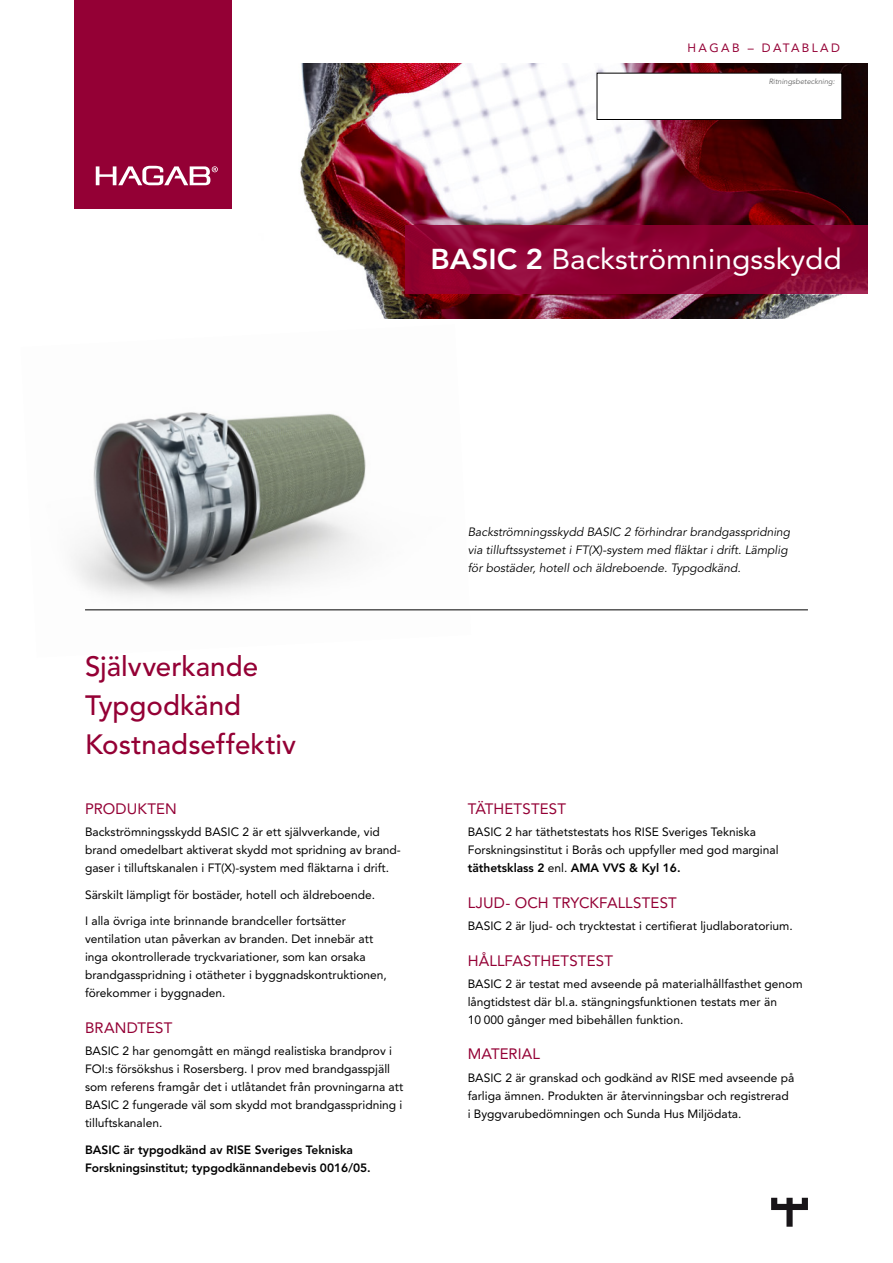
<style>
.page{position:relative;width:893px;height:1263px;background:#fff}
.page>*{position:absolute;margin:0;border:0;box-sizing:border-box;transform-origin:0 0}
.t1{font:28.5px "Avenir LT Std";color:#fff;scale:1.05 1}
.t2{font:500 27.75px/38.7px "Avenir LT Std";color:#940035}
.t3{font:15px "Avenir LT Std";letter-spacing:.01em;color:#940035}
.t4{font:12px/18px "Avenir LT Std";color:#000}
.t5{font:italic 12px/18px "Avenir LT Std";color:#000}
.t6{font:800 12px/18px "Avenir LT Std";color:#000}
.t7{font:12px "Avenir LT Std";letter-spacing:.2em;color:#940035}
.t8{font:italic 7.5px "Avenir LT Std";color:#636363}
.s1{font-weight:800}
</style>
<div class="page">
<img style="left:74px;top:412px;width:397px;height:199px">
<img style="left:300px;top:64px;width:567px;height:255px">
<div style="left:74px;top:0;width:158px;height:209px;background:#940035"></div>
<svg style="left:96px;top:166px;width:122px;height:19px"></svg>
<svg style="left:405px;top:225px;width:462px;height:68px;background:#8d0332"></svg>
<hr style="left:85px;top:609px;width:723px;height:1px;background:#000">
<svg style="left:771px;top:1198px;width:37px;height:29px"></svg>
<div style="left:597px;top:73px;width:245px;height:46px;background:#fff"></div>
<div style="left:597px;top:73px;width:245px;height:47px;border:1px solid #000"></div>
<p class="t7" style="left:687px;top:40px;width:154px">HAGAB – DATABLAD</p>
<p class="t8" style="left:769px;top:77px;width:68px">Ritningsbeteckning:</p>
<h1 class="t1" style="left:430px;top:243px;width:393px"><span class="s1">BASIC 2</span> Backströmningsskydd</h1>
<h2 class="t2" style="left:85px;top:648px;width:213px">Självverkande<br>Typgodkänd<br>Kostnadseffektiv</h2>
<p class="t3" style="left:85px;top:800px;width:93px">PRODUKTEN</p>
<p class="t4" style="left:85px;top:823px;width:317px">Backströmningsskydd BASIC 2 är ett självverkande, vid brand omedelbart aktiverat skydd mot spridning av brand&shy;gaser i tilluftskanalen i FT(X)-system med fläktarna i drift.</p>
<p class="t4" style="left:85px;top:886px;width:292px">Särskilt lämpligt för bostäder, hotell och äldreboende.</p>
<p class="t4" style="left:85px;top:912px;width:303px">I alla övriga inte brinnande brandceller fortsätter ventilation utan påverkan av branden. Det innebär att inga okontrollerade tryckvariationer, som kan orsaka brandgasspridning i otätheter i byggnadskontruktionen, förekommer i byggnaden.</p>
<p class="t3" style="left:85px;top:1019px;width:89px">BRANDTEST</p>
<p class="t4" style="left:85px;top:1042px;width:320px">BASIC 2 har genomgått en mängd realistiska brandprov i FOI:s försökshus i Rosersberg. I prov med brandgasspjäll som referens framgår det i utlåtandet från provningarna att BASIC 2 fungerade väl som skydd mot brandgasspridning i tilluftskanalen.</p>
<p class="t6" style="left:85px;top:1140px;width:287px">BASIC är typgodkänd av RISE Sveriges Tekniska<br>Forskningsinstitut; typgodkännandebevis 0016/05.</p>
<p class="t5" style="left:468px;top:524px;width:324px">Backströmningsskydd BASIC 2 förhindrar brandgasspridning via tilluftssystemet i FT(X)-system med fläktar i drift. Lämplig för bostäder, hotell och äldreboende. Typgodkänd.</p>
<p class="t3" style="left:468px;top:800px;width:100px">TÄTHETSTEST</p>
<p class="t4" style="left:468px;top:823px;width:312px">BASIC 2 har täthetstestats hos RISE Sveriges Tekniska<br>Forskningsinstitut i Borås och uppfyller med god marginal <span class="s1">täthetsklass 2</span> enl. <span class="s1">AMA VVS &amp; Kyl 16.</span></p>
<p class="t3" style="left:468px;top:894px;width:211px">LJUD- OCH TRYCKFALLSTEST</p>
<p class="t4" style="left:468px;top:917px;width:327px">BASIC 2 är ljud- och trycktestat i certifierat ljudlaboratorium.</p>
<p class="t3" style="left:468px;top:952px;width:147px">HÅLLFASTHETSTEST</p>
<p class="t4" style="left:468px;top:975px;width:336px">BASIC 2 är testat med avseende på materialhållfasthet genom långtidstest där bl.a. stängningsfunktionen testats mer än<br>10 000 gånger med bibehållen funktion.</p>
<p class="t3" style="left:468px;top:1045px;width:74px">MATERIAL</p>
<p class="t4" style="left:468px;top:1069px;width:328px">BASIC 2 är granskad och godkänd av RISE med avseende på farliga ämnen. Produkten är återvinningsbar och registrerad i Byggvarubedömningen och Sunda Hus Miljödata.</p>
</div>
